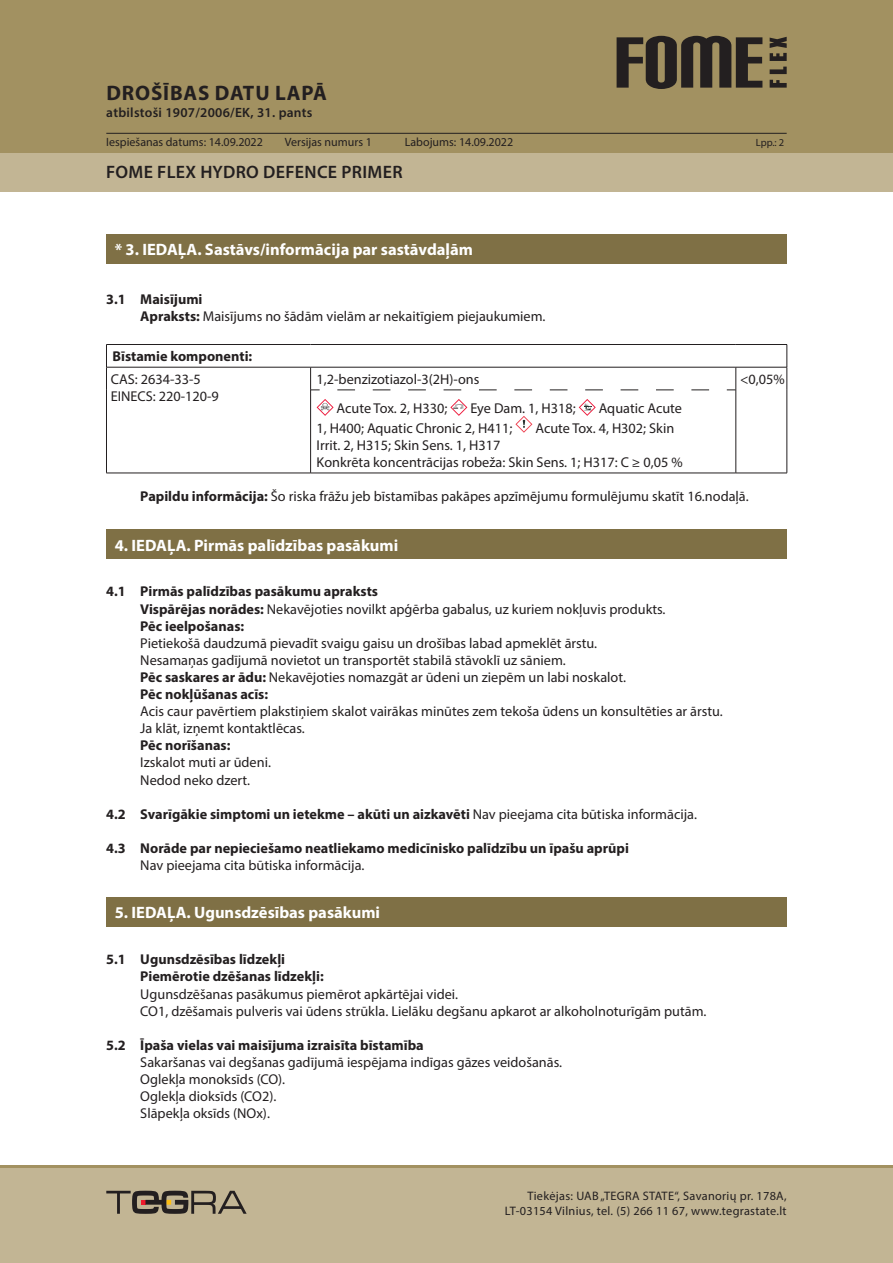
<style>
.page{position:relative;width:893px;height:1263px;background:#fff}
.page>*{position:absolute;margin:0;border:0;box-sizing:border-box;transform-origin:0 0}
.t1{font:700 21px "Myriad Pro";letter-spacing:.04em;color:#231f20}
.t2{font:600 18px "Myriad Pro";letter-spacing:.02em;color:#231f20}
.Skyrius_baltas{font:700 16.5px "Myriad Pro";color:#fff}
.Tekstas_paprastas{font:14.25px "Myriad Pro";color:#231f20}
._1_1_skyrius_Boldas{font:700 14.25px "Myriad Pro";color:#231f20}
._1_1_skyrius_Boldas-2{font:14.25px "Myriad Pro";color:#231f20}
.Tekstas_paprastas_Bo{font:700 14.25px "Myriad Pro";color:#231f20}
.t3{font:600 13.5px "Myriad Pro";letter-spacing:.02em;color:#231f20}
.t4{font:12.3px/14.7px "Myriad Pro";letter-spacing:.025em;color:#231f20;text-align:right}
.t5{font:12px "Myriad Pro";color:#231f20}
.t6{font:10.5px "Myriad Pro";color:#231f20}
.s1{font-weight:700}
.s2{font-weight:400}
</style>
<div class="page">
<div style="left:0;top:0;width:893px;height:191px;background:#a29161"></div>
<div style="left:0;top:153px;width:893px;height:38px;background:#c2b594"></div>
<div style="left:0;top:1165px;width:893px;height:98px;background:#c2b594"></div>
<hr style="left:0;top:1165px;width:893px;height:2px;background:#a29161">
<svg style="left:770px;top:80px;width:17px;height:8px"></svg>
<svg style="left:770px;top:67px;width:17px;height:7px"></svg>
<svg style="left:770px;top:37px;width:17px;height:24px"></svg>
<svg style="left:617px;top:36px;width:145px;height:53px"></svg>
<svg style="left:106px;top:1191px;width:141px;height:23px"></svg>
<hr style="left:106px;top:133px;width:681px;height:1px;background:#231f20">
<div style="left:106px;top:234px;width:681px;height:30px;background:#7f7045"></div>
<div style="left:106px;top:529px;width:681px;height:30px;background:#7f7045"></div>
<div style="left:106px;top:897px;width:681px;height:30px;background:#7f7045"></div>
<hr style="left:106px;top:344px;width:205px;height:1px;background:#231f20">
<hr style="left:311px;top:344px;width:425px;height:1px;background:#231f20">
<hr style="left:736px;top:344px;width:51px;height:1px;background:#231f20">
<hr style="left:106px;top:367px;width:205px;height:1px;background:#231f20">
<svg style="left:106px;top:345px;width:1px;height:45px"></svg>
<hr style="left:311px;top:367px;width:425px;height:1px;background:#231f20">
<hr style="left:736px;top:367px;width:51px;height:1px;background:#231f20">
<svg style="left:787px;top:345px;width:1px;height:45px"></svg>
<hr style="left:106px;top:390px;width:1px;height:83px;background:#231f20">
<hr style="left:310px;top:390px;width:1px;height:83px;background:#231f20">
<hr style="left:736px;top:390px;width:1px;height:83px;background:#231f20">
<hr style="left:787px;top:390px;width:1px;height:83px;background:#231f20">
<hr style="left:106px;top:473px;width:205px;height:1px;background:#231f20">
<hr style="left:311px;top:473px;width:425px;height:1px;background:#231f20">
<hr style="left:736px;top:473px;width:51px;height:1px;background:#231f20">
<svg style="left:337px;top:390px;width:372px;height:1px"></svg>
<svg style="left:310px;top:367px;width:10px;height:24px"></svg>
<svg style="left:727px;top:367px;width:10px;height:24px"></svg>
<svg style="left:317px;top:399px;width:17px;height:17px"></svg>
<svg style="left:450px;top:399px;width:17px;height:17px"></svg>
<svg style="left:579px;top:399px;width:17px;height:17px"></svg>
<svg style="left:515px;top:416px;width:17px;height:17px"></svg>
<h1 class="t1" style="left:107px;top:80px;width:222px">DROŠĪBAS DATU LAPĀ</h1>
<p class="t3" style="left:106px;top:104px;width:208px">atbilstoši 1907/2006/EK, 31. pants</p>
<p class="t5" style="left:106px;top:134px;width:158px">Iespiešanas datums: 14.09.2022</p>
<p class="t5" style="left:285px;top:134px;width:89px">Versijas numurs 1</p>
<p class="t5" style="left:405px;top:134px;width:110px">Labojums: 14.09.2022</p>
<p class="t6" style="left:756px;top:136px;width:30px">Lpp.: 2</p>
<p class="t2" style="left:106px;top:160px;width:298px">FOME FLEX HYDRO DEFENCE PRIMER</p>
<p class="Skyrius_baltas" style="left:115px;top:239px;width:360px">* 3. IEDAĻA. Sastāvs/informācija par sastāvdaļām</p>
<p class="_1_1_skyrius_Boldas" style="left:106px;top:290px;width:98px">3.1 Maisījumi</p>
<p class="_1_1_skyrius_Boldas-2" style="left:140px;top:308px;width:407px"><span class="s1">Apraksts:</span> Maisījums no šādām vielām ar nekaitīgiem piejaukumiem.</p>
<p class="Tekstas_paprastas_Bo" style="left:112px;top:347px;width:141px">Bīstamie komponenti:</p>
<p class="Tekstas_paprastas" style="left:111px;top:370px;width:91px">CAS: 2634-33-5</p>
<p class="Tekstas_paprastas" style="left:111px;top:387px;width:109px">EINECS: 220-120-9</p>
<p class="Tekstas_paprastas" style="left:317px;top:370px;width:164px">1,2-benzizotiazol-3(2H)-ons</p>
<p class="Tekstas_paprastas" style="left:740px;top:370px;width:46px">&lt;0,05%</p>
<p class="Tekstas_paprastas" style="left:337px;top:399px;width:112px">Acute Tox. 2, H330;</p>
<p class="Tekstas_paprastas" style="left:470px;top:399px;width:107px">Eye Dam. 1, H318;</p>
<p class="Tekstas_paprastas" style="left:599px;top:399px;width:85px">Aquatic Acute</p>
<p class="Tekstas_paprastas" style="left:317px;top:419px;width:197px">1, H400; Aquatic Chronic 2, H411;</p>
<p class="Tekstas_paprastas" style="left:535px;top:419px;width:140px">Acute Tox. 4, H302; Skin</p>
<p class="Tekstas_paprastas" style="left:317px;top:436px;width:185px">Irrit. 2, H315; Skin Sens. 1, H317</p>
<p class="Tekstas_paprastas" style="left:317px;top:453px;width:368px">Konkrēta koncentrācijas robeža: Skin Sens. 1; H317: C ≥ 0,05 %</p>
<p class="Tekstas_paprastas" style="left:140px;top:488px;width:610px"><span class="s1">Papildu informācija:</span> Šo riska frāžu jeb bīstamības pakāpes apzīmējumu formulējumu skatīt 16.nodaļā.</p>
<p class="Skyrius_baltas" style="left:115px;top:534px;width:285px">4. IEDAĻA. Pirmās palīdzības pasākumi</p>
<p class="_1_1_skyrius_Boldas" style="left:106px;top:582px;width:273px">4.1 Pirmās palīdzības pasākumu apraksts</p>
<p class="_1_1_skyrius_Boldas-2" style="left:140px;top:600px;width:527px"><span class="s1">Vispārējas norādes:</span> Nekavējoties novilkt apģērba gabalus, uz kuriem nokļuvis produkts.</p>
<p class="_1_1_skyrius_Boldas" style="left:140px;top:617px;width:105px">Pēc ieelpošanas:</p>
<p class="Tekstas_paprastas" style="left:140px;top:634px;width:458px">Pietiekošā daudzumā pievadīt svaigu gaisu un drošības labad apmeklēt ārstu.</p>
<p class="Tekstas_paprastas" style="left:140px;top:651px;width:427px">Nesamaņas gadījumā novietot un transportēt stabilā stāvoklī uz sāniem.</p>
<p class="_1_1_skyrius_Boldas-2" style="left:140px;top:668px;width:487px"><span class="s1">Pēc saskares ar ādu:</span> Nekavējoties nomazgāt ar ūdeni un ziepēm un labi noskalot.</p>
<p class="_1_1_skyrius_Boldas" style="left:140px;top:685px;width:129px">Pēc nokļūšanas acīs:</p>
<p class="Tekstas_paprastas" style="left:140px;top:703px;width:584px">Acis caur pavērtiem plakstiņiem skalot vairākas minūtes zem tekoša ūdens un konsultēties ar ārstu.</p>
<p class="Tekstas_paprastas" style="left:140px;top:720px;width:166px">Ja klāt, izņemt kontaktlēcas.</p>
<p class="_1_1_skyrius_Boldas" style="left:140px;top:736px;width:92px">Pēc norīšanas:</p>
<p class="Tekstas_paprastas" style="left:140px;top:754px;width:132px">Izskalot muti ar ūdeni.</p>
<p class="Tekstas_paprastas" style="left:140px;top:771px;width:111px">Nedod neko dzert.</p>
<p class="_1_1_skyrius_Boldas" style="left:106px;top:805px;width:592px">4.2 Svarīgākie simptomi un ietekme – akūti un aizkavēti <span class="s2">Nav pieejama cita būtiska informācija.</span></p>
<p class="_1_1_skyrius_Boldas" style="left:106px;top:839px;width:524px">4.3 Norāde par nepieciešamo neatliekamo medicīnisko palīdzību un īpašu aprūpi</p>
<p class="Tekstas_paprastas" style="left:140px;top:856px;width:226px">Nav pieejama cita būtiska informācija.</p>
<p class="Skyrius_baltas" style="left:115px;top:902px;width:267px">5. IEDAĻA. Ugunsdzēsības pasākumi</p>
<p class="_1_1_skyrius_Boldas" style="left:106px;top:950px;width:180px">5.1 Ugunsdzēsības līdzekļi</p>
<p class="_1_1_skyrius_Boldas" style="left:140px;top:967px;width:185px">Piemērotie dzēšanas līdzekļi:</p>
<p class="Tekstas_paprastas" style="left:140px;top:985px;width:319px">Ugunsdzēšanas pasākumus piemērot apkārtējai videi.</p>
<p class="Tekstas_paprastas" style="left:140px;top:1002px;width:568px">CO1, dzēšamais pulveris vai ūdens strūkla. Lielāku degšanu apkarot ar alkoholnoturīgām putām.</p>
<p class="_1_1_skyrius_Boldas" style="left:106px;top:1036px;width:319px">5.2 Īpaša vielas vai maisījuma izraisīta bīstamība</p>
<p class="Tekstas_paprastas" style="left:140px;top:1053px;width:423px">Sakaršanas vai degšanas gadījumā iespējama indīgas gāzes veidošanās.</p>
<p class="Tekstas_paprastas" style="left:140px;top:1070px;width:146px">Oglekļa monoksīds (CO).</p>
<p class="Tekstas_paprastas" style="left:140px;top:1087px;width:138px">Oglekļa dioksīds (CO2).</p>
<p class="Tekstas_paprastas" style="left:140px;top:1105px;width:131px">Slāpekļa oksīds (NOx).</p>
<p class="t4" style="left:505px;top:1188px;width:283px">Tiekėjas: UAB „TEGRA STATE“, Savanorių pr. 178A,<br>LT-03154 Vilnius, tel. (5) 266 11 67, www.tegrastate.lt</p>
</div>
